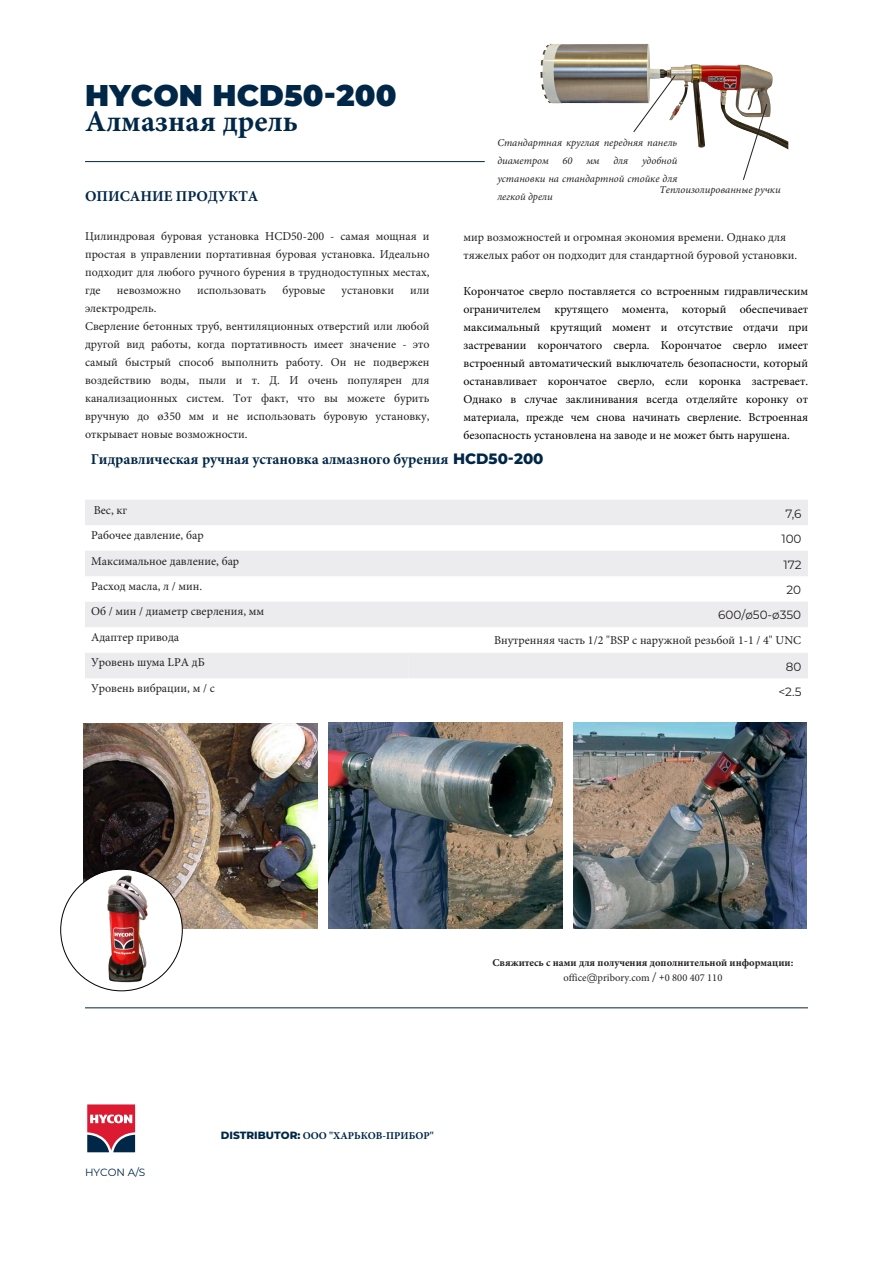
<style>
.page{position:relative;width:893px;height:1263px;background:#fff}
.page>*{position:absolute;margin:0;border:0;box-sizing:border-box;transform-origin:0 0}
.HYCON_Header{font:900 30px/25.3px "Montserrat";letter-spacing:.005em;color:#002747}
.t1{font:700 15px "Minion Pro";color:#002747}
.HYCON_Body{font:12px/18px "Minion Pro";color:#231f20}
.HYCON_Body-2{font:12px/18px "Minion Pro";color:#000;text-align:justify}
.HYCON_Body-3{font:12px "Montserrat";color:#231f20}
.HYCON_Body-4{font:italic 10.5px/18px "Minion Pro";color:#231f20}
.HYCON_Infotext{font:700 10.5px/15px "Minion Pro";color:#231f20;text-align:center}
.t2{font:700 10.5px "Minion Pro";color:#002747}
.t3{font:10.5px "Montserrat";color:#002747}
.s1{font-family:"Minion Pro";font-weight:700}
.s2{font-family:"Montserrat";font-weight:800}
.s3{font-family:"Montserrat"}
.s4{font-weight:400}
.s5{font-family:"Montserrat";font-weight:400}
</style>
<div class="page">
<hr style="left:85px;top:161px;width:400px;height:1px;background:#002747">
<div style="left:85px;top:500px;width:723px;height:25px;background:#ececee"></div>
<svg style="left:85px;top:551px;width:723px;height:127px;fill:#ececee"></svg>
<hr style="left:85px;top:1007px;width:723px;height:1px;background:#002747">
<img style="left:328px;top:723px;width:234px;height:205px">
<img style="left:573px;top:723px;width:234px;height:205px">
<img style="left:84px;top:723px;width:234px;height:205px">
<img style="left:552px;top:64px;width:221px;height:68px">
<img style="left:540px;top:44px;width:124px;height:59px">
<svg style="left:742px;top:103px;width:26px;height:77px"></svg>
<svg style="left:633px;top:74px;width:43px;height:58px"></svg>
<div style="left:61px;top:869px;width:121px;height:122px;background:#fff;border-radius:50%"></div>
<img style="left:93px;top:869px;width:59px;height:118px">
<svg style="left:87px;top:1104px;width:49px;height:49px;background:#ae4d61"></svg>
<p class="HYCON_Header" style="left:85px;top:81px;width:313px">HYCON HCD50-200<br><span class="s1">Алмазная дрель</span></p>
<p class="t1" style="left:85px;top:185px;width:175px">ОПИСАНИЕ ПРОДУКТА</p>
<p class="HYCON_Body" style="left:85px;top:228px;width:346px;text-align:justify">Цилиндровая буровая установка HCD50-200 - самая мощная и простая в управлении портативная буровая установка. Идеально подходит для любого ручного бурения в труднодоступных местах, где</p>
<p class="HYCON_Body" style="left:117px;top:282px;width:65px">невозможно</p>
<p class="HYCON_Body" style="left:197px;top:282px;width:71px">использовать</p>
<p class="HYCON_Body" style="left:282px;top:282px;width:45px">буровые</p>
<p class="HYCON_Body" style="left:342px;top:282px;width:54px">установки</p>
<p class="HYCON_Body" style="left:410px;top:282px;width:21px">или</p>
<p class="HYCON_Body" style="left:85px;top:300px;width:73px">электродрель.</p>
<p class="HYCON_Body" style="left:85px;top:318px;width:346px;text-align:justify">Сверление бетонных труб, вентиляционных отверстий или любой другой вид работы, когда портативность имеет значение - это самый быстрый способ выполнить работу. Он не подвержен воздействию воды, пыли и т. Д. И очень популярен для канализационных систем. Тот факт, что вы можете бурить вручную до ø350 мм и не использовать буровую установку, открывает новые возможности.</p>
<p class="HYCON_Body-4" style="left:497px;top:134px;width:181px">Стандартная круглая передняя панель диаметром</p>
<p class="HYCON_Body-4" style="left:497px;top:152px;width:182px;text-align:justify;text-indent:145px">удобной установки на стандартной стойке для легкой дрели</p>
<p class="HYCON_Body-4" style="left:562px;top:152px;width:12px">60</p>
<p class="HYCON_Body-4" style="left:586px;top:152px;width:15px">мм</p>
<p class="HYCON_Body-4" style="left:613px;top:152px;width:16px">для</p>
<p class="HYCON_Body-4" style="left:659px;top:181px;width:123px">Теплоизолированные ручки</p>
<p class="HYCON_Body" style="left:463px;top:229px;width:335px">мир возможностей и огромная экономия времени. Однако для тяжелых работ он подходит для стандартной буровой установки.</p>
<p class="HYCON_Body-2" style="left:463px;top:283px;width:346px">Корончатое сверло поставляется со встроенным гидравлическим ограничителем крутящего момента, который обеспечивает максимальный крутящий момент и отсутствие отдачи при застревании корончатого сверла. Корончатое сверло имеет встроенный автоматический выключатель безопасности, который останавливает корончатое сверло, если коронка застревает.<br>Однако в случае заклинивания всегда отделяйте коронку от материала, прежде чем снова начинать сверление. Встроенная безопасность установлена на заводе и не может быть нарушена.</p>
<p class="t1" style="left:91px;top:448px;width:454px">Гидравлическая ручная установка алмазного бурения <span class="s2">HCD50-200</span></p>
<p class="HYCON_Body" style="left:91px;top:497px;width:175px;line-height:25.3px">Вес, кг<br>Рабочее давление, бар<br>Максимальное давление, бар<br>Расход масла, л / мин.<br>Об / мин / диаметр сверления, мм<br>Адаптер привода<br>Уровень шума LPA дБ<br>Уровень вибрации, м / с</p>
<p class="HYCON_Body-3" style="left:785px;top:505px;width:18px">7,6</p>
<p class="HYCON_Body-3" style="left:781px;top:531px;width:22px">100</p>
<p class="HYCON_Body-3" style="left:783px;top:556px;width:20px">172</p>
<p class="HYCON_Body" style="left:494px;top:577px;width:309px;line-height:25px;text-align:right"><span class="s3">20<br>600/ø50-ø350<br></span>Внутренняя часть 1/2 "BSP с наружной резьбой 1-1 / 4" UNC</p>
<p class="HYCON_Body-3" style="left:786px;top:658px;width:17px">80</p>
<p class="HYCON_Body-3" style="left:778px;top:684px;width:25px">&lt;2.5</p>
<p class="t3" style="left:85px;top:1165px;width:62px">HYCON A/S</p>
<p class="t2" style="left:221px;top:1128px;width:214px"><span class="s2">DISTRIBUTOR:</span> ООО "ХАРЬКОВ-ПРИБОР"</p>
<p class="HYCON_Infotext" style="left:492px;top:955px;width:302px">Свяжитесь с нами для получения дополнительной информации: <span class="s4">office</span><span class="s5">@</span><span class="s4">pribory</span><span class="s5">.</span><span class="s4">com</span> <span class="s5">/ +</span><span class="s4">0 800 407 110</span></p>
</div>
